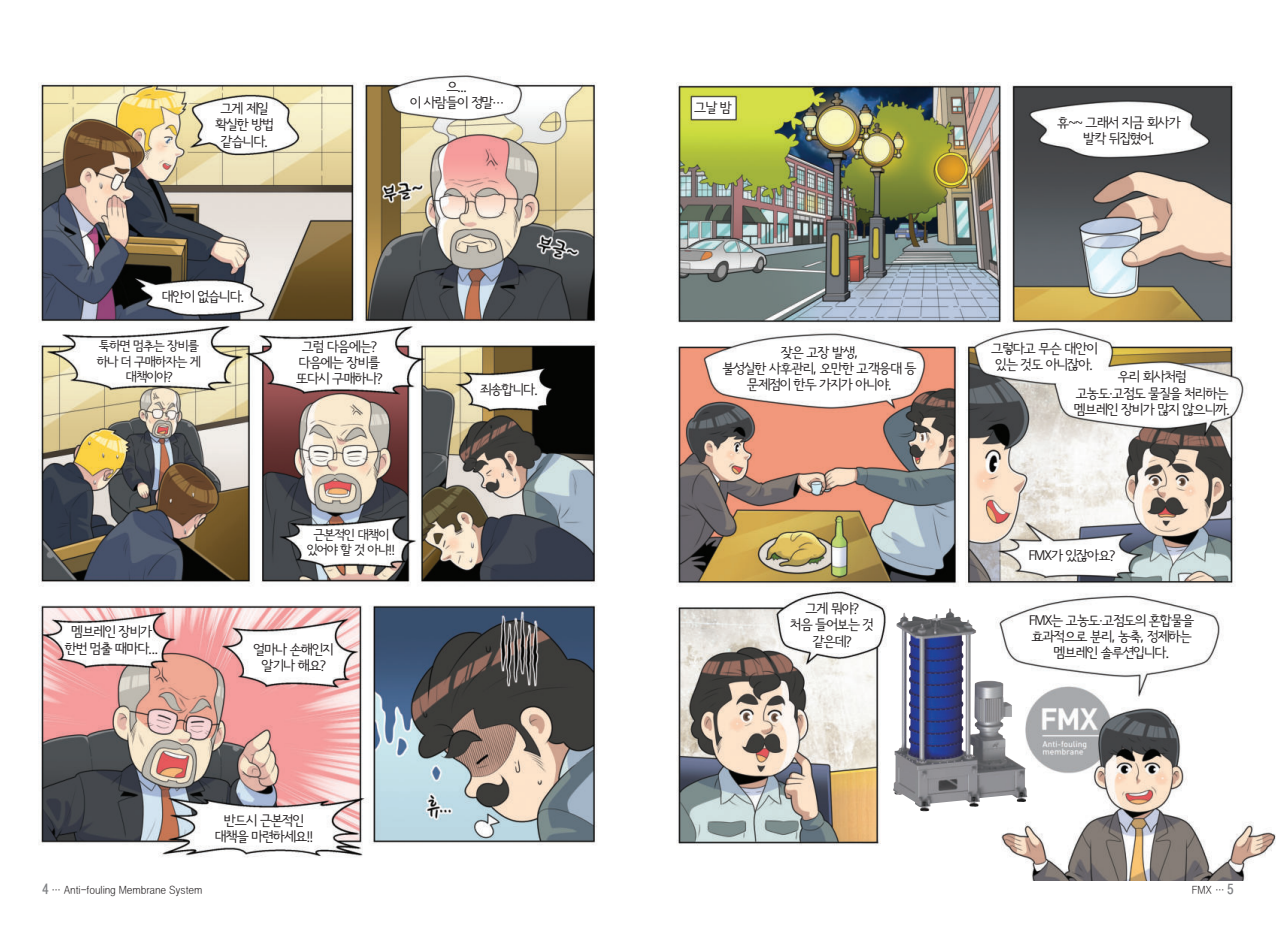
<style>
.page{position:relative;width:1276px;height:936px;background:#fff}
.page>*{position:absolute;margin:0;border:0;box-sizing:border-box;transform-origin:0 0}
.t1{font:13.5px/16.2px "Seoul Namsan M";letter-spacing:-.075em;color:#231f20;text-align:center}
.t2{font:12.75px/15.3px "Seoul Namsan M";letter-spacing:-.075em;color:#231f20;text-align:center}
.t3{font:10.5px "YDVYGO Std 52";letter-spacing:-.01em;color:#231f20}
.s1{font-family:"YDVYGO Std 54";font-size:13.5px;color:#808285}
</style>
<div class="page">
<img style="left:38px;top:73px;width:559px;height:785px">
<img style="left:676px;top:82px;width:600px;height:798px">
<img style="left:893px;top:608px;width:134px;height:203px">
<p class="t1" style="left:215px;top:101px;width:61px">그게 제일 확실한 방법 같습니다.</p>
<p class="t1" style="left:410px;top:78px;width:96px">으...<br>이 사람들이 정말…</p>
<p class="t1" style="left:161px;top:289px;width:85px">대안이 없습니다.</p>
<p class="t2" style="left:97px;top:338px;width:106px">툭하면 멈추는 장비를 하나 더 구매하자는 게 대책이야?</p>
<p class="t1" style="left:296px;top:338px;width:88px">그럼 다음에는? 다음에는 장비를 또다시 구매하나?</p>
<p class="t1" style="left:65px;top:624px;width:95px">멤브레인 장비가 한번 멈출 때마다...</p>
<p class="t2" style="left:307px;top:527px;width:90px">근본적인 대책이 있어야 할 것 아냐!!</p>
<p class="t1" style="left:253px;top:641px;width:82px">얼마나 손해인지 알기나 해요?</p>
<p class="t1" style="left:214px;top:812px;width:101px">반드시 근본적인 대책을 마련하세요!!</p>
<p class="t1" style="left:480px;top:381px;width:60px">죄송합니다.</p>
<p class="t1" style="left:694px;top:100px;width:39px">그날 밤</p>
<p class="t1" style="left:1057px;top:115px;width:125px">휴~~ 그래서 지금 회사가 발칵 뒤집혔어.</p>
<p class="t1" style="left:722px;top:344px;width:196px">잦은 고장 발생,<br>불성실한 사후관리, 오만한 고객응대 등 문제점이 한두 가지가 아니야.</p>
<p class="t1" style="left:790px;top:600px;width:85px">그게 뭐야?<br>처음 들어보는 것 같은데?</p>
<p class="t1" style="left:991px;top:340px;width:108px">그렇다고 무슨 대안이 있는 것도 아니잖아.</p>
<p class="t1" style="left:1073px;top:369px;width:158px">우리 회사처럼<br>고농도·고점도 물질을 처리하는 멤브레인 장비가 많지 않으니까.</p>
<p class="t1" style="left:1028px;top:547px;width:88px">FMX가 있잖아요?</p>
<p class="t1" style="left:1028px;top:612px;width:167px">FMX는 고농도·고점도의 혼합물을 효과적으로 분리, 농축, 정제하는 멤브레인 솔루션입니다.</p>
<p class="t3" style="left:43px;top:885px;width:161px"><span class="s1">4</span> … Anti-fouling Membrane System</p>
<p class="t3" style="left:1191px;top:885px;width:43px">FMX … <span class="s1">5</span></p>
</div>
